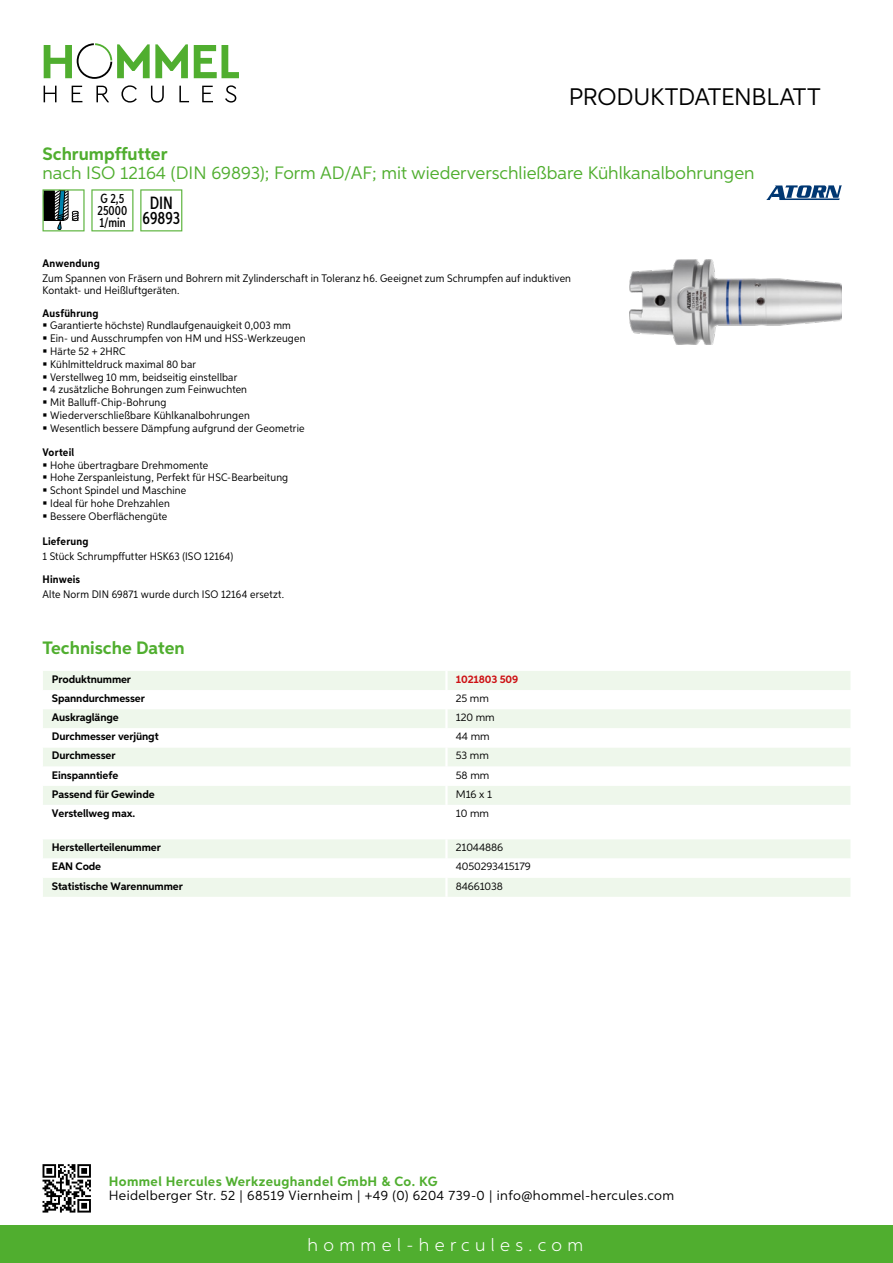
<style>
.page{position:relative;width:893px;height:1263px;background:#fff}
.page>*{position:absolute;margin:0;border:0;box-sizing:border-box;transform-origin:0 0}
.t1{font:24px "Aspira";letter-spacing:-.01em;color:#000}
.t2{font:18px "Aspira";color:#50ae2f}
.t3{font:700 18px "Aspira";color:#50ae2f}
.t4{font:300 18px "Aspira";letter-spacing:.3em;color:#fff}
.t5{font:500 17.85px/14.9px "Aspira XX Nar";color:#000;text-align:center}
.t6{font:13.5px "Aspira";letter-spacing:.03em;color:#000}
.t7{font:700 13.5px "Aspira";letter-spacing:.03em;color:#50ae2f}
.t8{font:500 13.35px/11.9px "Aspira XX Nar";color:#000}
.t9{font:10.95px/12.8px "Aspira Nar";letter-spacing:.015em;color:#000}
.t10{font:700 10.95px "Aspira";letter-spacing:-.01em;color:#000}
.t11{font:10.95px "Aspira";letter-spacing:-.01em;color:#000}
.t12{font:700 10.95px "Aspira Nar";letter-spacing:.02em;color:#000}
.t13{font:700 10.95px "Aspira";letter-spacing:-.01em;color:#cd1013}
</style>
<div class="page">
<div style="left:0;top:1226px;width:893px;height:37px;background:#50ae2f"></div>
<svg style="left:43px;top:1164px;width:48px;height:48px"></svg>
<svg style="left:194px;top:45px;width:45px;height:33px"></svg>
<svg style="left:44px;top:43px;width:144px;height:36px"></svg>
<svg style="left:44px;top:86px;width:13px;height:16px"></svg>
<svg style="left:72px;top:86px;width:10px;height:16px"></svg>
<svg style="left:96px;top:86px;width:13px;height:16px"></svg>
<svg style="left:121px;top:85px;width:16px;height:18px"></svg>
<svg style="left:151px;top:86px;width:13px;height:17px"></svg>
<svg style="left:179px;top:86px;width:10px;height:16px"></svg>
<svg style="left:202px;top:86px;width:11px;height:16px"></svg>
<svg style="left:225px;top:85px;width:11px;height:18px"></svg>
<div style="left:43px;top:671px;width:807px;height:19px;background:#eef7eb"></div>
<svg style="left:43px;top:709px;width:807px;height:96px;fill:#eef7eb"></svg>
<hr style="left:445px;top:671px;width:3px;height:19px;background:#fff">
<hr style="left:445px;top:709px;width:3px;height:19px;background:#fff">
<hr style="left:445px;top:728px;width:3px;height:19px;background:#fff">
<hr style="left:445px;top:747px;width:3px;height:20px;background:#fff">
<hr style="left:445px;top:767px;width:3px;height:19px;background:#fff">
<hr style="left:445px;top:786px;width:3px;height:19px;background:#fff">
<svg style="left:43px;top:839px;width:807px;height:58px"></svg>
<hr style="left:445px;top:878px;width:3px;height:19px;background:#fff">
<svg style="left:43px;top:189px;width:42px;height:42px"></svg>
<svg style="left:91px;top:189px;width:42px;height:42px"></svg>
<svg style="left:140px;top:189px;width:42px;height:42px"></svg>
<img style="left:629px;top:259px;width:213px;height:86px">
<svg style="left:766px;top:185px;width:76px;height:15px"></svg>
<h1 class="t1" style="left:569px;top:82px;width:253px">Produktdatenblatt</h1>
<h2 class="t3" style="left:43px;top:142px;width:126px">Schrumpffutter</h2>
<h2 class="t2" style="left:43px;top:162px;width:713px">nach ISO 12164 (DIN 69893); Form AD/AF; mit wiederverschließbare Kühlkanalbohrungen</h2>
<p class="t8" style="left:98px;top:193px;width:31px">G 2,5<br>25000<br>1/min</p>
<h3 class="t5" style="left:143px;top:196px;width:39px">DIN<br>69893</h3>
<p class="t12" style="left:43px;top:257px;width:59px">Anwendung</p>
<p class="t9" style="left:43px;top:273px;width:530px;line-height:12px">Zum Spannen von Fräsern und Bohrern mit Zylinderschaft in Toleranz h6. Geeignet zum Schrumpfen auf induktiven<br>Kontakt- und Heißluftgeräten.</p>
<p class="t12" style="left:43px;top:306px;width:58px">Ausführung</p>
<p class="t9" style="left:50px;top:319px;width:257px">Garantierte höchste) Rundlaufgenauigkeit 0,003 mm Ein- und Ausschrumpfen von HM und HSS-Werkzeugen Härte 52 + 2HRC<br>Kühlmitteldruck maximal 80 bar<br>Verstellweg 10 mm, beidseitig einstellbar<br>4 zusätzliche Bohrungen zum Feinwuchten<br>Mit Balluff-Chip-Bohrung<br>Wiederverschließbare Kühlkanalbohrungen<br>Wesentlich bessere Dämpfung aufgrund der Geometrie</p>
<p class="t12" style="left:43px;top:445px;width:33px">Vorteil</p>
<p class="t9" style="left:50px;top:458px;width:240px">Hohe übertragbare Drehmomente<br>Hohe Zerspanleistung, Perfekt für HSC-Bearbeitung Schont Spindel und Maschine<br>Ideal für hohe Drehzahlen<br>Bessere Oberflächengüte</p>
<p class="t12" style="left:43px;top:534px;width:47px">Lieferung</p>
<p class="t9" style="left:43px;top:550px;width:192px">1 Stück Schrumpffutter HSK63 (ISO 12164)</p>
<p class="t12" style="left:43px;top:573px;width:39px">Hinweis</p>
<p class="t9" style="left:43px;top:588px;width:243px">Alte Norm DIN 69871 wurde durch ISO 12164 ersetzt.</p>
<h2 class="t3" style="left:43px;top:637px;width:144px">Technische Daten</h2>
<p class="t10" style="left:52px;top:672px;width:81px">Produktnummer</p>
<p class="t13" style="left:456px;top:672px;width:64px">1021803 509</p>
<p class="t10" style="left:52px;top:691px;width:95px">Spanndurchmesser</p>
<p class="t11" style="left:456px;top:691px;width:35px">25 mm</p>
<p class="t10" style="left:52px;top:711px;width:68px">Auskraglänge</p>
<p class="t11" style="left:456px;top:711px;width:40px">120 mm</p>
<p class="t10" style="left:52px;top:730px;width:108px">Durchmesser verjüngt</p>
<p class="t11" style="left:456px;top:730px;width:35px">44 mm</p>
<p class="t10" style="left:52px;top:749px;width:65px">Durchmesser</p>
<p class="t11" style="left:456px;top:749px;width:35px">53 mm</p>
<p class="t10" style="left:52px;top:768px;width:68px">Einspanntiefe</p>
<p class="t11" style="left:456px;top:768px;width:35px">58 mm</p>
<p class="t10" style="left:52px;top:787px;width:104px">Passend für Gewinde</p>
<p class="t11" style="left:456px;top:787px;width:38px">M16 x 1</p>
<p class="t10" style="left:52px;top:806px;width:85px">Verstellweg max.</p>
<p class="t11" style="left:456px;top:806px;width:35px">10 mm</p>
<p class="t10" style="left:52px;top:841px;width:111px">Herstellerteilenummer</p>
<p class="t11" style="left:456px;top:841px;width:49px">21044886</p>
<p class="t10" style="left:52px;top:860px;width:51px">EAN Code</p>
<p class="t11" style="left:456px;top:860px;width:76px">4050293415179</p>
<p class="t10" style="left:52px;top:879px;width:132px">Statistische Warennummer</p>
<p class="t11" style="left:456px;top:879px;width:49px">84661038</p>
<p class="t7" style="left:109px;top:1172px;width:330px">Hommel Hercules Werkzeughandel GmbH &amp; Co. KG</p>
<p class="t6" style="left:109px;top:1187px;width:567px">Heidelberger Str. 52 | 68519 Viernheim | +49 (0) 6204 739-0 | info@hommel-hercules.com</p>
<h2 class="t4" style="left:307px;top:1234px;width:277px">hommel-hercules.com</h2>
</div>
